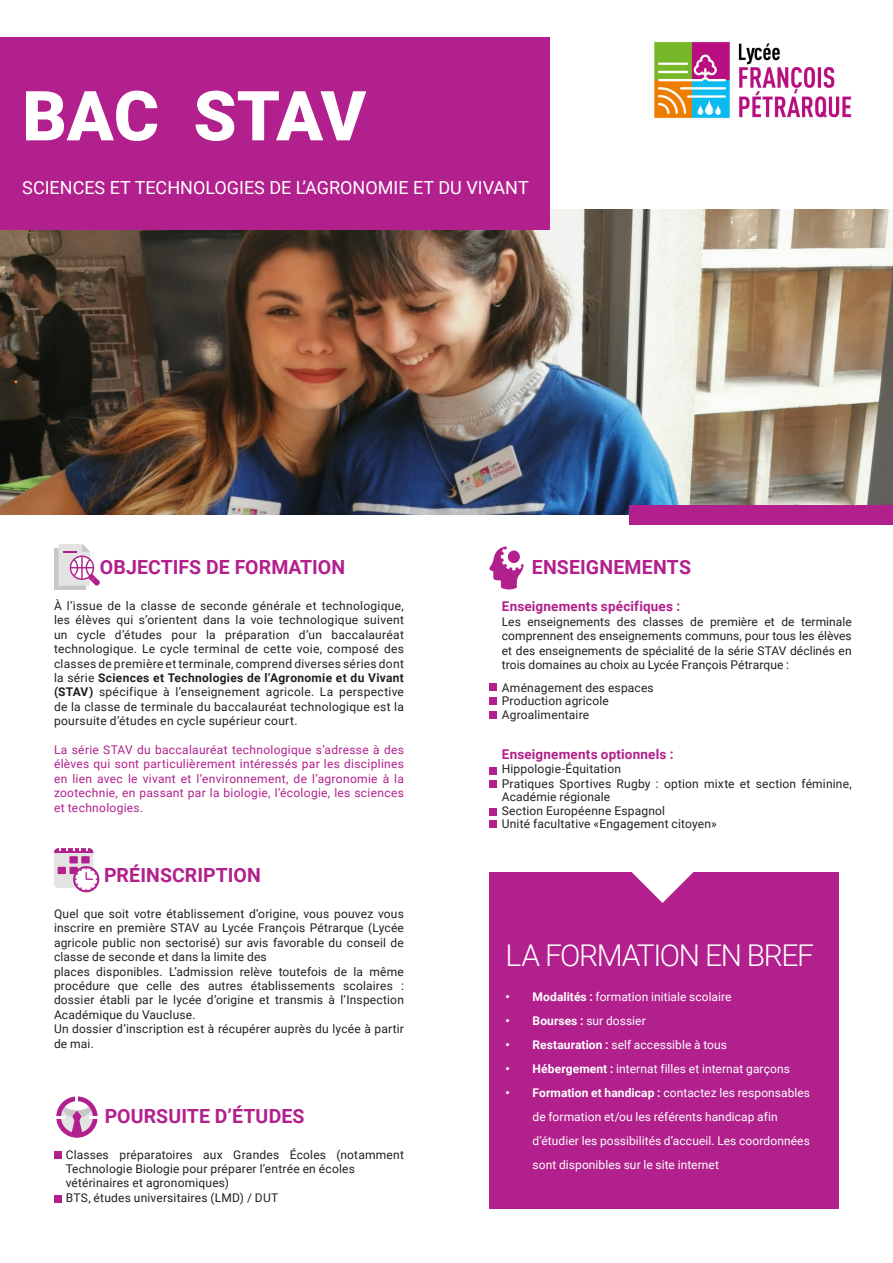
<style>
.page{position:relative;width:893px;height:1263px;background:#fff}
.page>*{position:absolute;margin:0;border:0;box-sizing:border-box;transform-origin:0 0}
.t1{font:900 69px "Roboto";color:#fff}
.Objectifs_de_formati{font:300 30px "Roboto";letter-spacing:-.045em;color:#fff}
.Objectifs_de_formati-2{font:700 19.5px "Roboto";letter-spacing:.005em;color:#b2208d}
.t2{font:18px "Roboto";color:#fff}
.Objectifs_de_formati-3{font:700 13.5px "Roboto";letter-spacing:.015em;color:#b2208d}
.Objectifs_de_formati-4{font:12px/14.4px "Roboto";letter-spacing:.015em;color:#231f20;text-align:justify}
.t3{font:12px/24px "Roboto";letter-spacing:.005em;color:#fff}
.Objectifs_de_formati-5{font:12px/14.4px "Roboto";letter-spacing:.025em;color:#b2208d;text-align:justify}
.s1{font-weight:700}
</style>
<div class="page">
<img style="left:0;top:209px;width:893px;height:305px">
<img style="left:655px;top:41px;width:197px;height:77px">
<div style="left:0;top:37px;width:550px;height:193px;background:#b2208d"></div>
<div style="left:54px;top:548px;width:31px;height:42px;background:#c7c7c7"></div>
<svg style="left:59px;top:544px;width:41px;height:42px"></svg>
<svg style="left:56px;top:1096px;width:42px;height:42px"></svg>
<div style="left:54px;top:1151px;width:7px;height:7px;background:#b2208d"></div>
<div style="left:54px;top:1195px;width:7px;height:7px;background:#b2208d"></div>
<div style="left:629px;top:505px;width:264px;height:19px;background:#b2208d"></div>
<div style="left:489px;top:873px;width:350px;height:336px;background:#b2208d"></div>
<svg style="left:605px;top:872px;width:117px;height:31px"></svg>
<svg style="left:54px;top:848px;width:45px;height:44px"></svg>
<svg style="left:489px;top:546px;width:35px;height:44px"></svg>
<div style="left:508px;top:550px;width:12px;height:13px;background:#b2208d;border-radius:50%"></div>
<div style="left:489px;top:683px;width:8px;height:7px;background:#b2208d"></div>
<div style="left:489px;top:698px;width:7px;height:7px;background:#b2208d"></div>
<div style="left:489px;top:711px;width:7px;height:8px;background:#b2208d"></div>
<div style="left:489px;top:780px;width:7px;height:8px;background:#b2208d"></div>
<div style="left:489px;top:808px;width:7px;height:7px;background:#b2208d"></div>
<div style="left:489px;top:820px;width:7px;height:8px;background:#b2208d"></div>
<div style="left:489px;top:767px;width:7px;height:8px;background:#b2208d"></div>
<p class="t1" style="left:22px;top:67px;width:345px">BAC STAV</p>
<p class="t2" style="left:22px;top:175px;width:508px">SCIENCES ET TECHNOLOGIES DE L’AGRONOMIE ET DU VIVANT</p>
<p class="Objectifs_de_formati-2" style="left:100px;top:553px;width:247px">OBJECTIFS DE FORMATION</p>
<p class="Objectifs_de_formati-4" style="left:54px;top:598px;width:351px">À l’issue de la classe de seconde générale et technologique, les élèves qui s’orientent dans la voie technologique suivent un cycle d’études pour la préparation d’un baccalauréat technologique. Le cycle terminal de cette voie, composé des classes de première et terminale, comprend diverses séries dont la série <span class="s1">Sciences et Technologies de l’Agronomie et du Vivant (STAV)</span> spécifique à l’enseignement agricole. La perspective de la classe de terminale du baccalauréat technologique est la poursuite d’études en cycle supérieur court.</p>
<p class="Objectifs_de_formati-5" style="left:54px;top:742px;width:351px">La série STAV du baccalauréat technologique s’adresse à des élèves qui sont particulièrement intéressés par les disciplines en lien avec le vivant et l’environnement, de l’agronomie à la zootechnie, en passant par la biologie, l’écologie, les sciences et technologies.</p>
<p class="Objectifs_de_formati-2" style="left:104px;top:861px;width:158px">PRÉINSCRIPTION</p>
<p class="Objectifs_de_formati-4" style="left:54px;top:906px;width:351px">Quel que soit votre établissement d’origine, vous pouvez vous inscrire en première STAV au Lycée François Pétrarque (Lycée agricole public non sectorisé) sur avis favorable du conseil de classe de seconde et dans la limite des</p>
<p class="Objectifs_de_formati-4" style="left:54px;top:963px;width:351px">places disponibles. L’admission relève toutefois de la même procédure que celle des autres établissements scolaires : dossier établi par le lycée d’origine et transmis à l’Inspection Académique du Vaucluse.</p>
<p class="Objectifs_de_formati-4" style="left:54px;top:1021px;width:351px">Un dossier d’inscription est à récupérer auprès du lycée à partir de mai.</p>
<p class="Objectifs_de_formati-2" style="left:105px;top:1102px;width:201px">POURSUITE D’ÉTUDES</p>
<p class="Objectifs_de_formati-4" style="left:66px;top:1147px;width:340px">Classes préparatoires aux Grandes Écoles (notamment<br>Technologie Biologie pour préparer l’entrée en écoles</p>
<p class="Objectifs_de_formati-4" style="left:66px;top:1175px;width:165px">vétérinaires et agronomiques)</p>
<p class="Objectifs_de_formati-4" style="left:66px;top:1190px;width:214px">BTS, études universitaires (LMD) / DUT</p>
<p class="Objectifs_de_formati-2" style="left:532px;top:553px;width:161px">ENSEIGNEMENTS</p>
<p class="Objectifs_de_formati-3" style="left:502px;top:597px;width:180px">Enseignements spécifiques :</p>
<p class="Objectifs_de_formati-4" style="left:502px;top:614px;width:351px">Les enseignements des classes de première et de terminale comprennent des enseignements communs, pour tous les élèves et des enseignements de spécialité de la série STAV déclinés en trois domaines au choix au Lycée François Pétrarque :</p>
<p class="Objectifs_de_formati-4" style="left:502px;top:680px;width:154px">Aménagement des espaces</p>
<p class="Objectifs_de_formati-4" style="left:502px;top:693px;width:109px">Production agricole</p>
<p class="Objectifs_de_formati-4" style="left:502px;top:707px;width:89px">Agroalimentaire</p>
<p class="Objectifs_de_formati-3" style="left:502px;top:745px;width:173px">Enseignements optionnels :</p>
<p class="Objectifs_de_formati-4" style="left:502px;top:761px;width:121px">Hippologie-Équitation</p>
<p class="Objectifs_de_formati-4" style="left:502px;top:776px;width:351px;line-height:13.5px">Pratiques Sportives Rugby : option mixte et section féminine,<br>Académie régionale</p>
<p class="Objectifs_de_formati-4" style="left:502px;top:803px;width:165px">Section Européenne Espagnol</p>
<p class="Objectifs_de_formati-4" style="left:502px;top:816px;width:217px">Unité facultative «Engagement citoyen»</p>
<p class="Objectifs_de_formati" style="left:506px;top:934px;width:310px">LA FORMATION EN BREF</p>
<p class="t3" style="left:506px;top:984px;width:227px"><span class="s1">• Modalités :</span> formation initiale scolaire</p>
<p class="t3" style="left:506px;top:1008px;width:142px"><span class="s1">• Bourses :</span> sur dossier</p>
<p class="t3" style="left:506px;top:1032px;width:223px"><span class="s1">• Restauration :</span> self accessible à tous</p>
<p class="t3" style="left:506px;top:1056px;width:286px"><span class="s1">• Hébergement :</span> internat filles et internat garçons</p>
<p class="t3" style="left:533px;top:1080px;width:279px;text-indent:-27px"><span class="s1">• Formation et handicap :</span> contactez les responsables de formation et/ou les référents handicap afin d’étudier les possibilités d’accueil. Les coordonnées sont disponibles sur le site internet</p>
</div>
